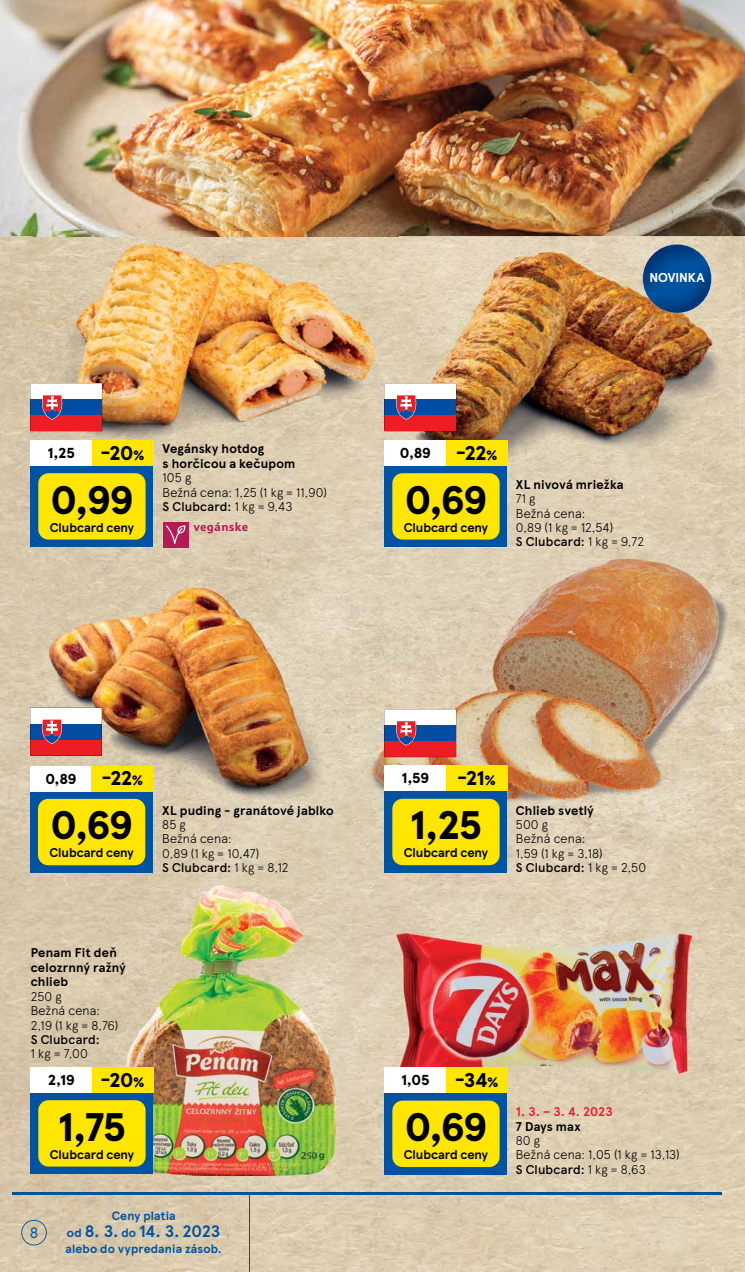
<style>
.page{position:relative;width:745px;height:1272px;background:#fff}
.page>*{position:absolute;margin:0;border:0;box-sizing:border-box;transform-origin:0 0}
.t1{font:900 39.6px "TESCO Modern";letter-spacing:-.035em;color:#000}
.t2{font:900 19.8px "TESCO Modern";letter-spacing:-.035em;color:#000}
.t3{font:700 16.5px "TESCO Modern";letter-spacing:-.015em;color:#00539f}
.t4{font:15px "TESCO Modern";color:#00539f}
.t5{font:900 14.4px "TESCO Modern";letter-spacing:-.015em;color:#000}
.t6{font:700 12.75px "TESCO Modern";letter-spacing:-.005em;color:#fff}
.t7{font:300 12.6px/14.4px "TESCO Modern";letter-spacing:.015em;color:#000}
.t8{font:700 12.6px/14.4px "TESCO Modern";letter-spacing:.01em;color:#000}
.t9{font:700 12.6px "TESCO Modern";color:#ed1c2e}
.t10{font:500 12.6px "TESCO Modern";letter-spacing:.015em;color:#000}
.t11{font:700 12.6px "Tesco CE";letter-spacing:.02em;color:#b31a56}
.t12{font:700 12px "TESCO Modern";letter-spacing:.015em;color:#00539f}
.s1{font-size:13.5px}
.s2{font-weight:500}
.s3{font-size:12px}
</style>
<div class="page">
<img style="left:0;top:0;width:744px;height:1271px">
<hr style="left:248px;top:1193px;width:1px;height:78px;background:#00539f">
<svg style="left:21px;top:1219px;width:26px;height:26px"></svg>
<img style="left:341px;top:547px;width:403px;height:275px">
<img style="left:118px;top:885px;width:217px;height:290px">
<img style="left:396px;top:933px;width:294px;height:142px">
<img style="left:33px;top:232px;width:365px;height:226px">
<img style="left:31px;top:576px;width:310px;height:238px">
<img style="left:398px;top:238px;width:290px;height:149px">
<img style="left:688px;top:238px;width:52px;height:248px">
<img style="left:378px;top:387px;width:310px;height:99px">
<img style="left:378px;top:238px;width:20px;height:220px">
<div style="left:384px;top:465px;width:123px;height:82px;background:#0053a1"></div>
<div style="left:392px;top:473px;width:107px;height:66px;background:#ffe600;border-radius:10px"></div>
<div style="left:384px;top:440px;width:61px;height:25px;background:#fff"></div>
<div style="left:445px;top:440px;width:62px;height:25px;background:#ffe600"></div>
<div style="left:30px;top:791px;width:123px;height:82px;background:#0053a1"></div>
<div style="left:38px;top:798px;width:107px;height:67px;background:#ffe600;border-radius:10px"></div>
<div style="left:30px;top:765px;width:62px;height:26px;background:#fff"></div>
<div style="left:92px;top:765px;width:61px;height:26px;background:#ffe600"></div>
<div style="left:31px;top:465px;width:122px;height:82px;background:#0053a1"></div>
<div style="left:38px;top:473px;width:107px;height:66px;background:#ffe600;border-radius:10px"></div>
<div style="left:31px;top:440px;width:61px;height:25px;background:#fff"></div>
<div style="left:92px;top:440px;width:61px;height:25px;background:#ffe600"></div>
<div style="left:384px;top:1092px;width:123px;height:82px;background:#0053a1"></div>
<div style="left:392px;top:1100px;width:107px;height:66px;background:#ffe600;border-radius:10px"></div>
<div style="left:384px;top:1067px;width:61px;height:25px;background:#fff"></div>
<div style="left:445px;top:1067px;width:62px;height:25px;background:#ffe600"></div>
<div style="left:31px;top:1092px;width:122px;height:82px;background:#0053a1"></div>
<div style="left:38px;top:1100px;width:107px;height:66px;background:#ffe600;border-radius:10px"></div>
<div style="left:31px;top:1067px;width:61px;height:25px;background:#fff"></div>
<div style="left:92px;top:1067px;width:61px;height:25px;background:#ffe600"></div>
<svg style="left:31px;top:383px;width:71px;height:48px"></svg>
<svg style="left:30px;top:707px;width:72px;height:48px"></svg>
<svg style="left:384px;top:383px;width:72px;height:48px"></svg>
<svg style="left:384px;top:709px;width:72px;height:48px"></svg>
<div style="left:384px;top:791px;width:123px;height:81px;background:#0053a1"></div>
<div style="left:392px;top:798px;width:107px;height:67px;background:#ffe600;border-radius:10px"></div>
<div style="left:384px;top:765px;width:61px;height:26px;background:#fff"></div>
<div style="left:445px;top:765px;width:62px;height:26px;background:#ffe600"></div>
<img style="left:642px;top:244px;width:68px;height:69px;border-radius:34px">
<div style="left:163px;top:522px;width:25px;height:25px;background:#b31a56"></div>
<svg style="left:166px;top:525px;width:19px;height:19px"></svg>
<hr style="left:13px;top:1191px;width:708px;height:3px;background:#00539f">
<p class="t5" style="left:47px;top:442px;width:29px">1,25</p>
<h2 class="t2" style="left:101px;top:438px;width:45px">- 20 <span class="s1">%</span></h2>
<p class="t8" style="left:162px;top:441px;width:134px">Vegánsky hotdog<br>s horčicou a kečupom</p>
<p class="t7" style="left:162px;top:469px;width:166px">105 g<br>Bežná cena: 1,25 (1 kg = 11,90)<br><span class="s2">S Clubcard:</span> 1 kg = 9,43</p>
<h1 class="t1" style="left:51px;top:469px;width:84px">0,99</h1>
<p class="t8" style="left:50px;top:519px;width:86px">Clubcard ceny</p>
<p class="t11" style="left:193px;top:518px;width:56px">vegánske</p>
<p class="t6" style="left:649px;top:268px;width:56px">NOVINKA</p>
<p class="t5" style="left:399px;top:442px;width:32px">0,89</p>
<h2 class="t2" style="left:455px;top:438px;width:43px">- 22 <span class="s1">%</span></h2>
<h1 class="t1" style="left:404px;top:469px;width:84px">0,69</h1>
<p class="t8" style="left:403px;top:519px;width:86px">Clubcard ceny</p>
<p class="t8" style="left:515px;top:476px;width:109px">XL nivová mriežka</p>
<p class="t7" style="left:515px;top:490px;width:129px">71 g<br>Bežná cena:<br>0,89 (1 kg = 12,54)<br><span class="s2">S Clubcard:</span> 1 kg = 9,72</p>
<p class="t5" style="left:45px;top:767px;width:32px">0,89</p>
<h2 class="t2" style="left:101px;top:763px;width:43px">- 22 <span class="s1">%</span></h2>
<h1 class="t1" style="left:50px;top:795px;width:84px">0,69</h1>
<p class="t8" style="left:49px;top:845px;width:86px">Clubcard ceny</p>
<p class="t8" style="left:162px;top:802px;width:173px">XL puding - granátové jablko</p>
<p class="t7" style="left:162px;top:816px;width:128px">85 g<br>Bežná cena:<br>0,89 (1 kg = 10,47)<br><span class="s2">S Clubcard:</span> 1 kg = 8,12</p>
<p class="t8" style="left:31px;top:945px;width:96px">Penam Fit deň celozrnný ražný chlieb</p>
<p class="t7" style="left:31px;top:988px;width:89px">250 g<br>Bežná cena:<br>2,19 (1 kg = 8,76)</p>
<p class="t10" style="left:31px;top:1029px;width:70px">S Clubcard:</p>
<p class="t7" style="left:31px;top:1045px;width:58px">1 kg = 7,00</p>
<p class="t5" style="left:48px;top:1068px;width:28px">2,19</p>
<h2 class="t2" style="left:101px;top:1064px;width:45px">- 20 <span class="s1">%</span></h2>
<h1 class="t1" style="left:57px;top:1096px;width:70px">1,75</h1>
<p class="t8" style="left:50px;top:1146px;width:86px">Clubcard ceny</p>
<p class="t4" style="left:30px;top:1221px;width:10px">8</p>
<p class="t12" style="left:112px;top:1206px;width:65px">Ceny platia</p>
<h3 class="t3" style="left:67px;top:1218px;width:155px"><span class="s3">od</span> 8. 3. <span class="s3">do</span> 14. 3. 2023</h3>
<p class="t12" style="left:65px;top:1239px;width:158px">alebo do vypredania zásob.</p>
<p class="t5" style="left:401px;top:767px;width:29px">1,59</p>
<h2 class="t2" style="left:457px;top:763px;width:40px">- 21 <span class="s1">%</span></h2>
<h1 class="t1" style="left:409px;top:795px;width:74px">1,25</h1>
<p class="t8" style="left:403px;top:845px;width:86px">Clubcard ceny</p>
<p class="t8" style="left:515px;top:802px;width:79px">Chlieb svetlý</p>
<p class="t7" style="left:515px;top:816px;width:132px">500 g<br>Bežná cena:<br>1,59 (1 kg = 3,18)<br><span class="s2">S Clubcard:</span> 1 kg = 2,50</p>
<p class="t5" style="left:401px;top:1069px;width:30px">1,05</p>
<h2 class="t2" style="left:454px;top:1065px;width:45px">- 34 <span class="s1">%</span></h2>
<h1 class="t1" style="left:404px;top:1096px;width:84px">0,69</h1>
<p class="t8" style="left:403px;top:1146px;width:86px">Clubcard ceny</p>
<p class="t9" style="left:515px;top:1101px;width:98px">1. 3. – 3. 4. 2023</p>
<p class="t8" style="left:515px;top:1118px;width:66px">7 Days max</p>
<p class="t7" style="left:515px;top:1132px;width:165px">80 g<br>Bežná cena: 1,05 (1 kg = 13,13)<br><span class="s2">S Clubcard:</span> 1 kg = 8,63</p>
</div>
